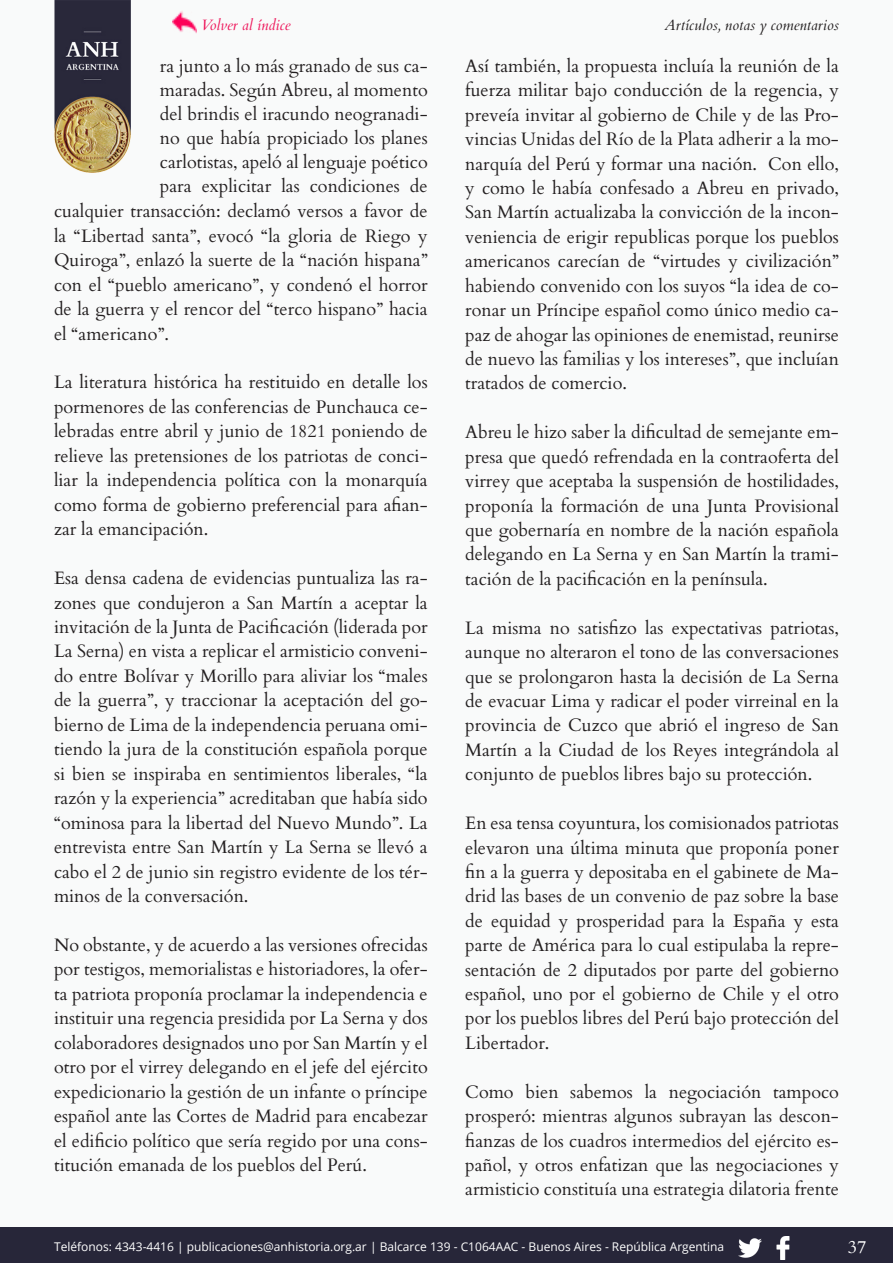
<style>
.page{position:relative;width:893px;height:1263px;background:#f9fafa}
.page>*{position:absolute;margin:0;border:0;box-sizing:border-box;transform-origin:0 0}
.t1{font:18px/24.5px "Cardo";color:#231f20;text-align:justify}
.t2{font:18px "Cardo";color:#fff}
.t3{font:italic 15px "Cardo";color:#231f20}
.t4{font:italic 15px "Cardo";color:#ee155a}
.t5{font:12px "Open Sans";color:#fff}
</style>
<div class="page">
<div style="left:0;top:1227px;width:893px;height:36px;background:#272639"></div>
<img style="left:54px;top:0;width:77px;height:172px">
<img style="left:776px;top:1236px;width:14px;height:23px">
<img style="left:739px;top:1238px;width:23px;height:20px">
<img style="left:172px;top:11px;width:24px;height:22px">
<p class="t4" style="left:201px;top:16px;width:91px">Volver al índice</p>
<p class="t3" style="left:664px;top:16px;width:176px">Artículos, notas y comentarios</p>
<p class="t1" style="left:465px;top:53px;width:375px">Así también, la propuesta incluía la reunión de la fuerza militar bajo conducción de la regencia, y preveía invitar al gobierno de Chile y de las Pro&shy;vincias Unidas del Río de la Plata adherir a la mo&shy;narquía del Perú y formar una nación. Con ello, y como le había confesado a Abreu en privado, San Martín actualizaba la convicción de la incon&shy;veniencia de erigir republicas porque los pueblos americanos carecían de “virtudes y civilización” habiendo convenido con los suyos “la idea de co&shy;ronar un Príncipe español como único medio ca&shy;paz de ahogar las opiniones de enemistad, reunirse de nuevo las familias y los intereses”, que incluían tratados de comercio.</p>
<p class="t1" style="left:465px;top:419px;width:375px">Abreu le hizo saber la dificultad de semejante em&shy;presa que quedó refrendada en la contraoferta del virrey que aceptaba la suspensión de hostilidades, proponía la formación de una Junta Provisional que gobernaría en nombre de la nación española delegando en La Serna y en San Martín la trami&shy;tación de la pacificación en la península.</p>
<p class="t1" style="left:465px;top:614px;width:375px">La misma no satisfizo las expectativas patriotas, aunque no alteraron el tono de las conversaciones que se prolongaron hasta la decisión de La Serna de evacuar Lima y radicar el poder virreinal en la provincia de Cuzco que abrió el ingreso de San Martín a la Ciudad de los Reyes integrándola al conjunto de pueblos libres bajo su protección.</p>
<p class="t1" style="left:465px;top:810px;width:375px">En esa tensa coyuntura, los comisionados patriotas elevaron una última minuta que proponía poner fin a la guerra y depositaba en el gabinete de Ma&shy;drid las bases de un convenio de paz sobre la base de equidad y prosperidad para la España y esta parte de América para lo cual estipulaba la repre&shy;sentación de 2 diputados por parte del gobierno español, uno por el gobierno de Chile y el otro por los pueblos libres del Perú bajo protección del Libertador.</p>
<p class="t1" style="left:465px;top:1078px;width:375px">Como bien sabemos la negociación tampoco prosperó: mientras algunos subrayan las descon&shy;fianzas de los cuadros intermedios del ejército es&shy;pañol, y otros enfatizan que las negociaciones y armisticio constituía una estrategia dilatoria frente</p>
<p class="t1" style="left:160px;top:53px;width:269px;line-height:24px">ra junto a lo más granado de sus ca&shy;maradas. Según Abreu, al momento del brindis el iracundo neogranadi&shy;no que había propiciado los planes carlotistas, apeló al lenguaje poético para explicitar las condiciones de</p>
<p class="t1" style="left:54px;top:198px;width:375px">cualquier transacción: declamó versos a favor de la “Libertad santa”, evocó “la gloria de Riego y Quiroga”, enlazó la suerte de la “nación hispana” con el “pueblo americano”, y condenó el horror de la guerra y el rencor del “terco hispano” hacia el “americano”.</p>
<p class="t1" style="left:54px;top:369px;width:375px">La literatura histórica ha restituido en detalle los pormenores de las conferencias de Punchauca ce&shy;lebradas entre abril y junio de 1821 poniendo de relieve las pretensiones de los patriotas de conci&shy;liar la independencia política con la monarquía como forma de gobierno preferencial para afian&shy;zar la emancipación.</p>
<p class="t1" style="left:54px;top:565px;width:375px">Esa densa cadena de evidencias puntualiza las ra&shy;zones que condujeron a San Martín a aceptar la invitación de la Junta de Pacificación (liderada por La Serna) en vista a replicar el armisticio conveni&shy;do entre Bolívar y Morillo para aliviar los “males de la guerra”, y traccionar la aceptación del go&shy;bierno de Lima de la independencia peruana omi&shy;tiendo la jura de la constitución española porque si bien se inspiraba en sentimientos liberales, “la razón y la experiencia” acreditaban que había sido “ominosa para la libertad del Nuevo Mundo”. La entrevista entre San Martín y La Serna se llevó a cabo el 2 de junio sin registro evidente de los tér&shy;minos de la conversación.</p>
<p class="t1" style="left:54px;top:932px;width:375px">No obstante, y de acuerdo a las versiones ofrecidas por testigos, memorialistas e historiadores, la ofer&shy;ta patriota proponía proclamar la independencia e instituir una regencia presidida por La Serna y dos colaboradores designados uno por San Martín y el otro por el virrey delegando en el jefe del ejército expedicionario la gestión de un infante o príncipe español ante las Cortes de Madrid para encabezar el edificio político que sería regido por una cons&shy;titución emanada de los pueblos del Perú.</p>
<p class="t5" style="left:54px;top:1238px;width:672px">Teléfonos: 4343-4416 | publicaciones@anhistoria.org.ar | Balcarce 139 - C1064AAC - Buenos Aires - República Argentina</p>
<p class="t2" style="left:848px;top:1232px;width:20px">37</p>
</div>
